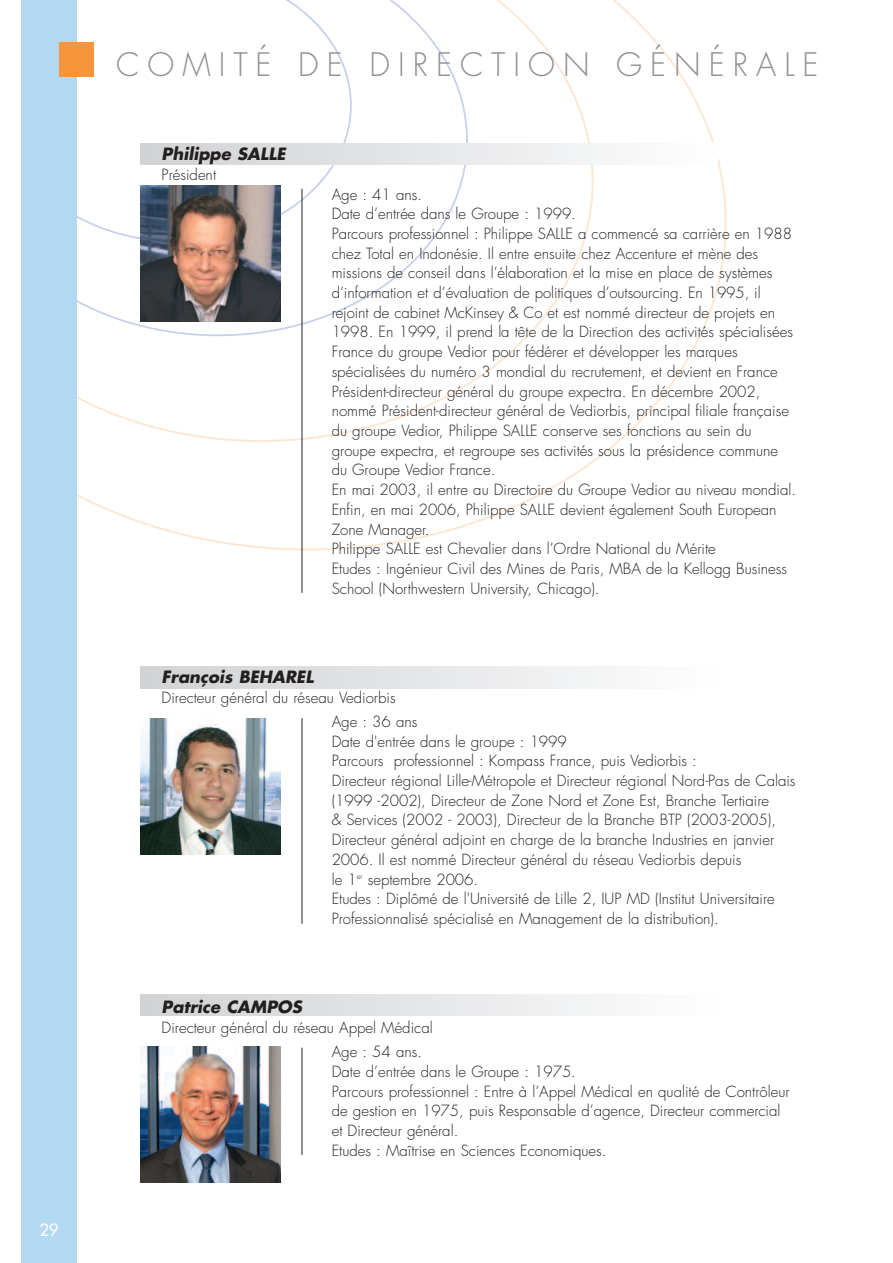
<style>
.page{position:relative;width:893px;height:1263px;background:#fff}
.page>*{position:absolute;margin:0;border:0;box-sizing:border-box;transform-origin:0 0}
.t1{font:300 31.5px "Futura";letter-spacing:.255em;color:#929090}
.t2{font:italic 700 16.5px "Futura";color:#231f20}
.t3{font:16.5px "Futura";color:#fff}
.t4{font:300 15px/19.6px "Futura";color:#231f20}
</style>
<div class="page">
<svg style="left:77px;top:0;width:650px;height:550px"></svg>
<svg style="left:77px;top:0;width:516px;height:442px"></svg>
<svg style="left:77px;top:0;width:391px;height:336px"></svg>
<svg style="left:77px;top:0;width:275px;height:242px"></svg>
<div style="left:141px;top:667px;width:576px;height:21px;background:linear-gradient(to right,#d0d1d4,#fdfdfe)"></div>
<div style="left:141px;top:143px;width:576px;height:21px;background:linear-gradient(to right,#d0d1d4,#fdfdfe)"></div>
<div style="left:141px;top:994px;width:576px;height:22px;background:linear-gradient(to right,#d0d1d4,#fdfdfe)"></div>
<div style="left:21px;top:0;width:56px;height:1263px;background:#b3d8f1"></div>
<div style="left:60px;top:43px;width:34px;height:34px;background:#f7943c"></div>
<hr style="left:302px;top:189px;width:1px;height:404px;background:#231f20">
<hr style="left:302px;top:718px;width:1px;height:206px;background:#231f20">
<hr style="left:302px;top:1048px;width:1px;height:107px;background:#231f20">
<img style="left:140px;top:186px;width:141px;height:136px">
<img style="left:140px;top:1046px;width:141px;height:136px">
<img style="left:140px;top:719px;width:141px;height:135px">
<p class="t3" style="left:39px;top:1222px;width:21px">29</p>
<h1 class="t1" style="left:116px;top:50px;width:704px">COMITÉ DE DIRECTION GÉNÉRALE</h1>
<p class="t2" style="left:162px;top:146px;width:125px">Philippe SALLE</p>
<p class="t4" style="left:162px;top:166px;width:56px">Président</p>
<p class="t4" style="left:332px;top:185px;width:466px">Age : 41 ans.<br>Date d’entrée dans le Groupe : 1999.<br>Parcours professionnel : Philippe SALLE a commencé sa carrière en 1988 chez Total en Indonésie. Il entre ensuite chez Accenture et mène des missions de conseil dans l’élaboration et la mise en place de systèmes d’information et d’évaluation de politiques d’outsourcing. En 1995, il rejoint de cabinet McKinsey &amp; Co et est nommé directeur de projets en 1998. En 1999, il prend la tête de la Direction des activités spécialisées France du groupe Vedior pour fédérer et développer les marques spécialisées du numéro 3 mondial du recrutement, et devient en France Président-directeur général du groupe expectra. En décembre 2002, nommé Président-directeur général de Vediorbis, principal filiale française du groupe Vedior, Philippe SALLE conserve ses fonctions au sein du groupe expectra, et regroupe ses activités sous la présidence commune du Groupe Vedior France.<br>En mai 2003, il entre au Directoire du Groupe Vedior au niveau mondial.<br>Enfin, en mai 2006, Philippe SALLE devient également South European Zone Manager.<br>Philippe SALLE est Chevalier dans l’Ordre National du Mérite<br>Etudes : Ingénieur Civil des Mines de Paris, MBA de la Kellogg Business School (Northwestern University, Chicago).</p>
<p class="t2" style="left:162px;top:669px;width:153px">François BEHAREL</p>
<p class="t4" style="left:332px;top:687px;width:87px;line-height:24px;text-indent:-170px">Directeur général du réseau Vediorbis<br>Age : 36 ans</p>
<p class="t4" style="left:332px;top:732px;width:465px">Date d'entrée dans le groupe : 1999<br>Parcours professionnel : Kompass France, puis Vediorbis :<br>Directeur régional Lille-Métropole et Directeur régional Nord-Pas de Calais (1999 -2002), Directeur de Zone Nord et Zone Est, Branche Tertiaire<br>&amp; Services (2002 - 2003), Directeur de la Branche BTP (2003-2005), Directeur général adjoint en charge de la branche Industries en janvier 2006. Il est nommé Directeur général du réseau Vediorbis depuis<br>le 1<sup>er</sup> septembre 2006.<br>Etudes : Diplômé de l'Université de Lille 2, IUP MD (Institut Universitaire Professionnalisé spécialisé en Management de la distribution).</p>
<p class="t2" style="left:162px;top:999px;width:142px">Patrice CAMPOS</p>
<p class="t4" style="left:332px;top:1017px;width:103px;line-height:24px;text-indent:-170px">Directeur général du réseau Appel Médical<br>Age : 54 ans.</p>
<p class="t4" style="left:332px;top:1063px;width:459px">Date d’entrée dans le Groupe : 1975.<br>Parcours professionnel : Entre à l’Appel Médical en qualité de Contrôleur de gestion en 1975, puis Responsable d’agence, Directeur commercial et Directeur général.<br>Etudes : Maîtrise en Sciences Economiques.</p>
</div>
